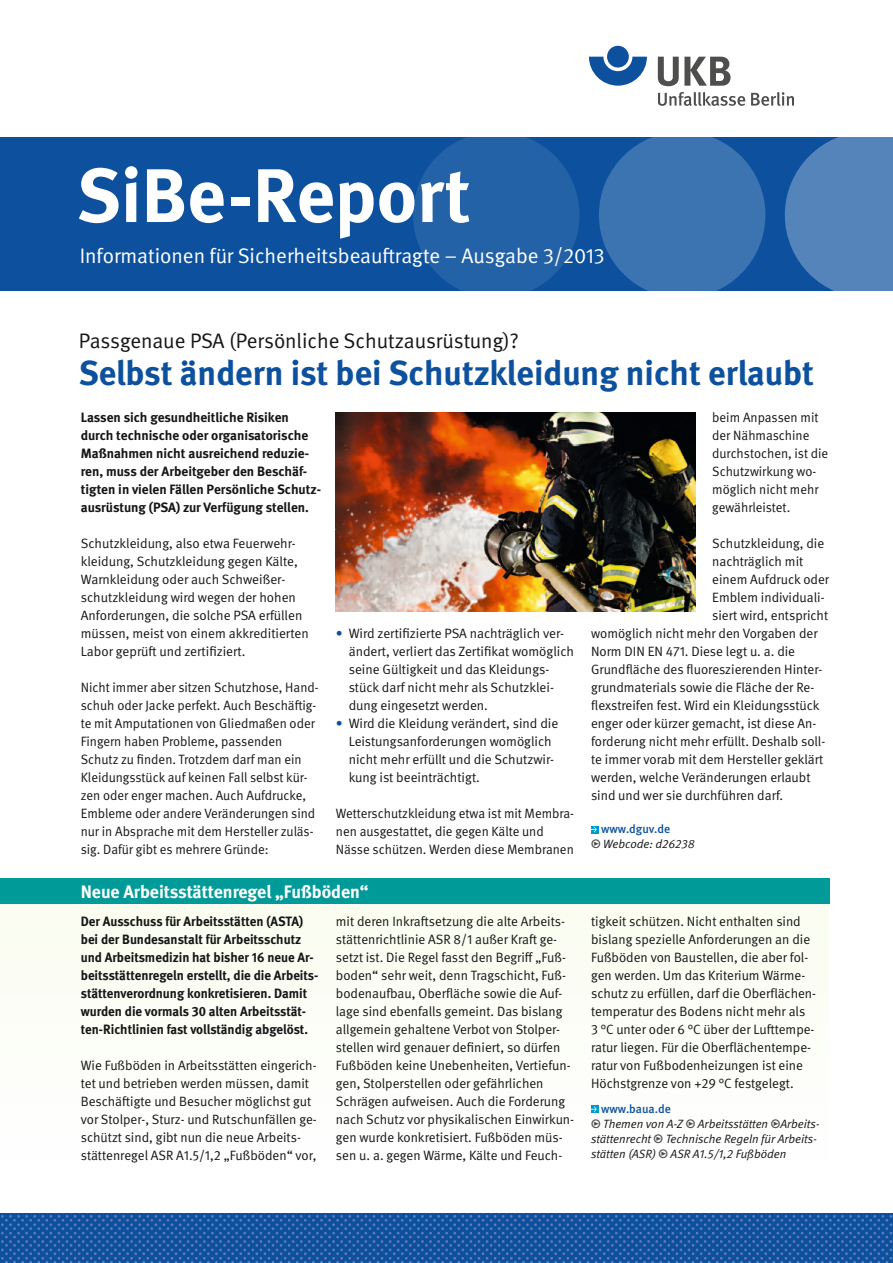
<style>
.page{position:relative;width:893px;height:1263px;background:#fff}
.page>*{position:absolute;margin:0;border:0;box-sizing:border-box;transform-origin:0 0}
.t1{font:700 75.9px "DGUV Meta";color:#fff}
.t2{font:700 34.5px "DGUV Meta";color:#0d519e}
.t3{font:21px "DGUV Meta";color:#fff}
.t4{font:21px "DGUV Meta";letter-spacing:-.005em;color:#151616}
.t5{font:700 18px "DGUV Meta";letter-spacing:-.005em;color:#fff}
.t6{font:13.5px/18px "DGUV Meta";color:#151616}
.t7{font:700 13.5px/18px "DGUV Meta";color:#151616}
.t8{font:italic 12px/15px "DGUV Meta";color:#151616}
.t9{font:500 12px "DGUV Meta";color:#0d519e}
.s1{color:#0d519e}
.s2{font-weight:500;font-style:normal;color:#4e4e4d}
</style>
<div class="page">
<div style="left:0;top:138px;width:893px;height:153px;background:#0d519e"></div>
<div style="left:413px;top:132px;width:166px;height:166px;background:#2462a7;border-radius:50%"></div>
<div style="left:599px;top:132px;width:166px;height:166px;background:#3c73b1;border-radius:50%"></div>
<svg style="left:785px;top:137px;width:108px;height:154px;background:#4a7cb5"></svg>
<img style="left:0;top:1214px;width:893px;height:49px">
<svg style="left:589px;top:57px;width:58px;height:29px"></svg>
<div style="left:607px;top:46px;width:22px;height:22px;background:#0d519e;border-radius:50%"></div>
<svg style="left:658px;top:57px;width:72px;height:29px"></svg>
<svg style="left:658px;top:92px;width:87px;height:14px"></svg>
<svg style="left:751px;top:92px;width:43px;height:14px"></svg>
<svg style="left:591px;top:826px;width:7px;height:7px"></svg>
<div style="left:0;top:884px;width:829px;height:277px;background:#fcfef7"></div>
<div style="left:0;top:878px;width:829px;height:26px;background:#009a99"></div>
<svg style="left:591px;top:1105px;width:7px;height:8px"></svg>
<img style="left:336px;top:412px;width:359px;height:199px">
<h1 class="t1" style="left:77px;top:151px;width:395px">SiBe-Report</h1>
<h3 class="t3" style="left:80px;top:244px;width:526px">Informationen für Sicherheitsbeauftragte – Ausgabe 3/2013</h3>
<h3 class="t4" style="left:79px;top:328px;width:442px">Passgenaue PSA (Persönliche Schutzausrüstung)?</h3>
<h2 class="t2" style="left:79px;top:352px;width:737px">Selbst ändern ist bei Schutzkleidung nicht erlaubt</h2>
<p class="t7" style="left:81px;top:408px;width:242px">Lassen sich gesundheitliche Risiken durch technische oder organisatorische Maßnahmen nicht ausreichend reduzie&shy;ren, muss der Arbeitgeber den Beschäf&shy;tigten in vielen Fällen Persönliche Schutz&shy;ausrüstung (PSA) zur Verfügung stellen.</p>
<p class="t6" style="left:81px;top:534px;width:230px">Schutzkleidung, also etwa Feuerwehr&shy;kleidung, Schutzkleidung gegen Kälte, Warnkleidung oder auch Schweißer&shy;schutzkleidung wird wegen der hohen Anforderungen, die solche PSA erfüllen müssen, meist von einem akkreditierten Labor geprüft und zertifiziert.</p>
<p class="t6" style="left:81px;top:678px;width:239px">Nicht immer aber sitzen Schutzhose, Hand&shy;schuh oder Jacke perfekt. Auch Beschäftig&shy;te mit Amputationen von Gliedmaßen oder Fingern haben Probleme, passenden Schutz zu finden. Trotzdem darf man ein Kleidungsstück auf keinen Fall selbst kür&shy;zen oder enger machen. Auch Aufdrucke, Embleme oder andere Veränderungen sind nur in Absprache mit dem Hersteller zuläs&shy;sig. Dafür gibt es mehrere Gründe:</p>
<p class="t6" style="left:349px;top:624px;width:227px;text-indent:-13px"><span class="s1">•</span> Wird zertifizierte PSA nachträglich ver&shy;ändert, verliert das Zertifikat womöglich seine Gültigkeit und das Kleidungs&shy;stück darf nicht mehr als Schutzklei&shy;dung eingesetzt werden.</p>
<p class="t6" style="left:349px;top:714px;width:211px;text-indent:-13px"><span class="s1">•</span> Wird die Kleidung verändert, sind die Leistungsanforderungen womöglich nicht mehr erfüllt und die Schutzwir&shy;kung ist beeinträchtigt.</p>
<p class="t6" style="left:336px;top:804px;width:240px">Wetterschutzkleidung etwa ist mit Membra&shy;nen ausgestattet, die gegen Kälte und<br>Nässe schützen. Werden diese Membranen</p>
<p class="t6" style="left:712px;top:408px;width:117px">beim Anpassen mit der Nähmaschine durchstochen, ist die<br>Schutzwirkung wo&shy;möglich nicht mehr gewährleistet.</p>
<p class="t6" style="left:712px;top:534px;width:113px">Schutzkleidung, die</p>
<p class="t6" style="left:712px;top:552px;width:93px">nachträglich mit</p>
<p class="t6" style="left:712px;top:570px;width:118px">einem Aufdruck oder</p>
<p class="t6" style="left:712px;top:588px;width:114px">Emblem individuali-</p>
<p class="t6" style="left:712px;top:606px;width:117px">siert wird, entspricht</p>
<p class="t6" style="left:591px;top:624px;width:228px">womöglich nicht mehr den Vorgaben der</p>
<p class="t6" style="left:591px;top:642px;width:206px">Norm DIN EN 471. Diese legt u. a. die</p>
<p class="t6" style="left:591px;top:660px;width:233px">Grundfläche des fluoreszierenden Hinter-</p>
<p class="t6" style="left:591px;top:678px;width:225px">grundmaterials sowie die Fläche der Re-</p>
<p class="t6" style="left:591px;top:696px;width:230px">flexstreifen fest. Wird ein Kleidungsstück</p>
<p class="t6" style="left:591px;top:714px;width:227px">enger oder kürzer gemacht, ist diese An-</p>
<p class="t6" style="left:591px;top:732px;width:236px">forderung nicht mehr erfüllt. Deshalb soll-</p>
<p class="t6" style="left:591px;top:750px;width:234px">te immer vorab mit dem Hersteller geklärt</p>
<p class="t6" style="left:591px;top:768px;width:221px">werden, welche Veränderungen erlaubt</p>
<p class="t6" style="left:591px;top:786px;width:194px">sind und wer sie durchführen darf.</p>
<p class="t9" style="left:601px;top:822px;width:71px">www.dguv.de</p>
<p class="t8" style="left:591px;top:837px;width:105px"><span class="s2">•</span> Webcode: d26238</p>
<h3 class="t5" style="left:81px;top:881px;width:289px">Neue Arbeitsstättenregel „Fußböden“</h3>
<p class="t7" style="left:81px;top:912px;width:239px">Der Ausschuss für Arbeitsstätten (ASTA) bei der Bundesanstalt für Arbeitsschutz und Arbeitsmedizin hat bisher 16 neue Ar&shy;beitsstättenregeln erstellt, die die Arbeits&shy;stättenverordnung konkretisieren. Damit wurden die vormals 30 alten Arbeitsstät&shy;ten-Richtlinien fast vollständig abgelöst.</p>
<p class="t6" style="left:81px;top:1056px;width:237px">Wie Fußböden in Arbeitsstätten eingerich&shy;tet und betrieben werden müssen, damit Beschäftigte und Besucher möglichst gut vor Stolper-, Sturz- und Rutschunfällen ge&shy;schützt sind, gibt nun die neue Arbeits&shy;stättenregel ASR A1.5/1,2 „Fußböden“ vor,</p>
<p class="t6" style="left:336px;top:912px;width:240px">mit deren Inkraftsetzung die alte Arbeits&shy;stättenrichtlinie ASR 8/1 außer Kraft ge&shy;setzt ist. Die Regel fasst den Begriff „Fuß&shy;boden“ sehr weit, denn Tragschicht, Fuß&shy;bodenaufbau, Oberfläche sowie die Auf&shy;lage sind ebenfalls gemeint. Das bislang allgemein gehaltene Verbot von Stolper&shy;stellen wird genauer definiert, so dürfen Fußböden keine Unebenheiten, Vertiefun&shy;gen, Stolperstellen oder gefährlichen Schrägen aufweisen. Auch die Forderung nach Schutz vor physikalischen Einwirkun&shy;gen wurde konkretisiert. Fußböden müs&shy;sen u. a. gegen Wärme, Kälte und Feuch-</p>
<p class="t6" style="left:591px;top:912px;width:227px">tigkeit schützen. Nicht enthalten sind bislang spezielle Anforderungen an die Fußböden von Baustellen, die aber fol&shy;gen werden. Um das Kriterium Wärme&shy;schutz zu erfüllen, darf die Oberflächen&shy;temperatur des Bodens nicht mehr als<br>3 °C unter oder 6 °C über der Lufttempe&shy;ratur liegen. Für die Oberflächentempe&shy;ratur von Fußbodenheizungen ist eine Höchstgrenze von +29 °C festgelegt.</p>
<p class="t9" style="left:601px;top:1102px;width:71px">www.baua.de</p>
<p class="t8" style="left:591px;top:1116px;width:230px"><span class="s2">•</span> Themen von A-Z <span class="s2">•</span> Arbeitsstätten <span class="s2">•</span>Arbeits&shy;stättenrecht <span class="s2">•</span> Technische Regeln für Arbeits&shy;stätten (ASR) <span class="s2">•</span> ASR A1.5/1,2 Fußböden</p>
</div>
